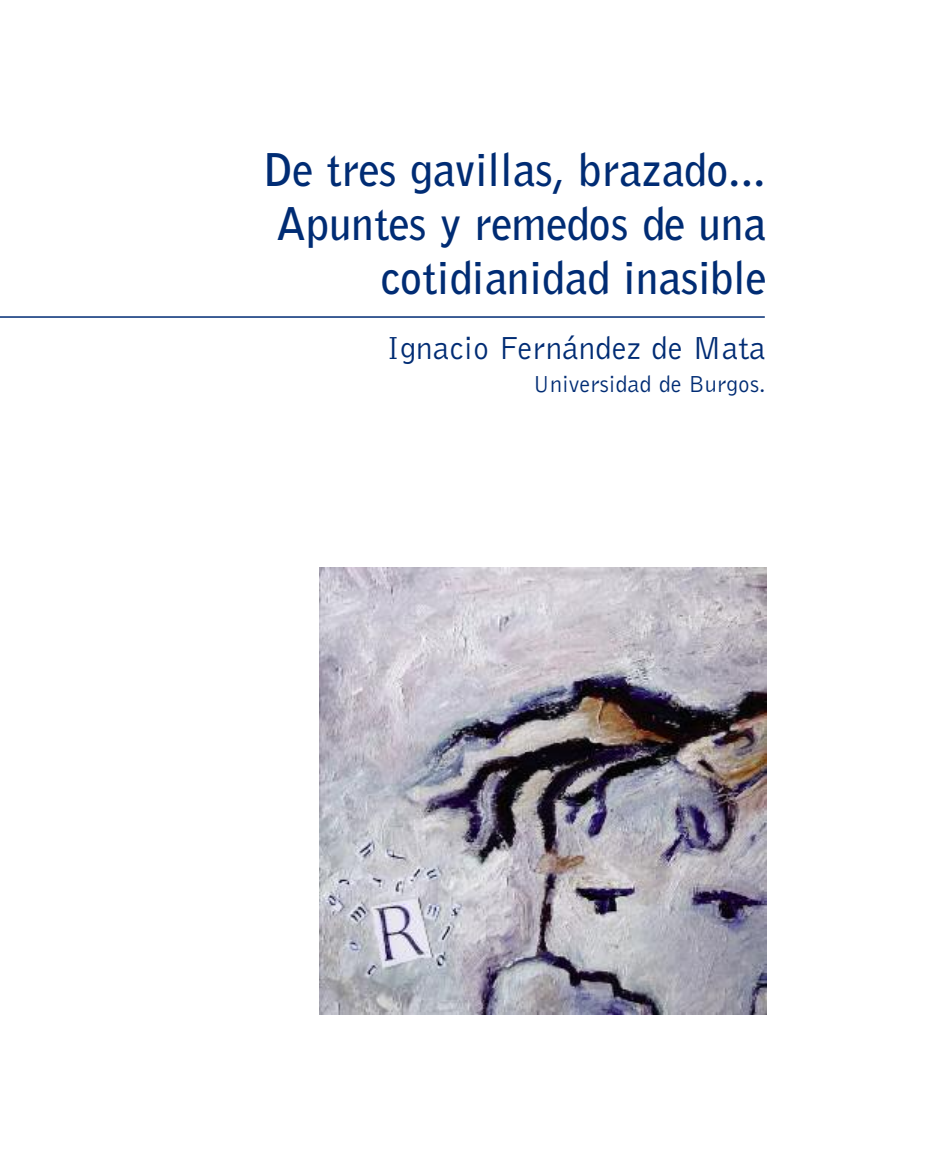
<style>
.page{position:relative;width:936px;height:1149px;background:#fff}
.page>*{position:absolute;margin:0;border:0;box-sizing:border-box;transform-origin:0 0}
.t1{font:700 45px/54px "Bell Gothic BT";color:#002c74;text-align:right}
.t2{font:33px "Bell Gothic BT";color:#002c74}
.t3{font:24px "Bell Gothic BT";color:#002c74}
</style>
<div class="page">
<hr style="left:0;top:316px;width:764px;height:2px;background:#002c74">
<img style="left:319px;top:567px;width:447px;height:447px">
<p class="t1" style="left:263px;top:147px;width:504px">De tres gavillas, brazado...<br>Apuntes y remedos de una cotidianidad inasible</p>
<p class="t2" style="left:387px;top:336px;width:380px">Ignacio Fernández de Mata</p>
<p class="t3" style="left:532px;top:375px;width:234px">Universidad de Burgos.</p>
</div>
